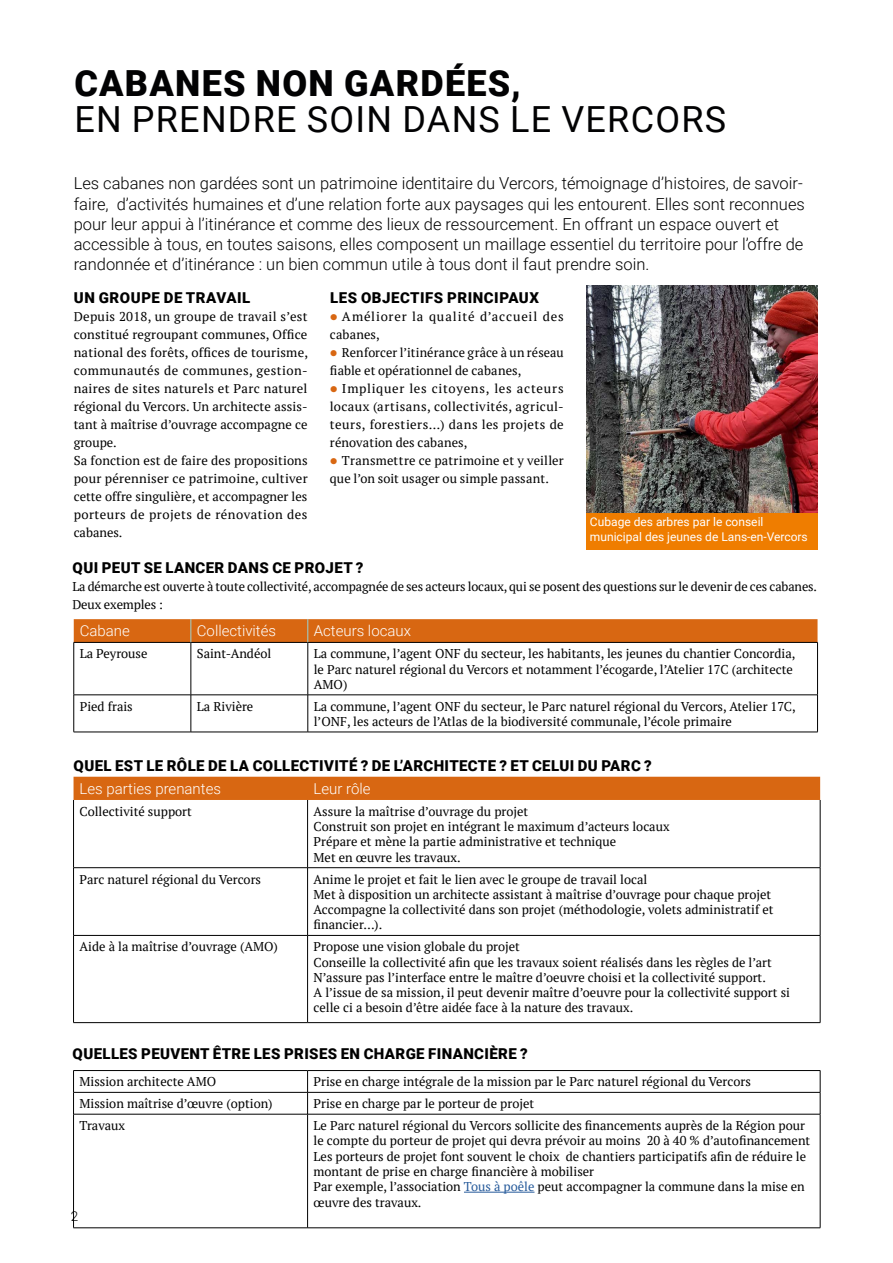
<style>
.page{position:relative;width:893px;height:1263px;background:#fff}
.page>*{position:absolute;margin:0;border:0;box-sizing:border-box;transform-origin:0 0}
.t1{font:36px "Roboto";letter-spacing:.035em;color:#020203}
.t2{font:900 36px "Roboto";letter-spacing:.035em;color:#020203}
.t3{font:300 16.5px/20.2px "Roboto";color:#000}
.t4{font:900 15px "Roboto";letter-spacing:.025em;color:#000}
.t5{font:300 15px "Roboto";color:#fff}
.t6{font:300 13.5px "Roboto";color:#000}
.t7{font:12.75px/18px "PT Serif";color:#000}
.t8{font:12.75px/18px "PT Serif";letter-spacing:.055em;color:#000}
.t9{font:12px/14.4px "Roboto";color:#fff}
.s1{color:#d86712}
.s2{color:#275b9b}
</style>
<div class="page">
<hr style="left:74px;top:642px;width:117px;height:1px;background:#000">
<hr style="left:74px;top:643px;width:1px;height:52px;background:#000">
<hr style="left:191px;top:642px;width:117px;height:1px;background:#000">
<hr style="left:191px;top:643px;width:1px;height:52px;background:#000">
<hr style="left:308px;top:642px;width:510px;height:1px;background:#000">
<hr style="left:308px;top:643px;width:1px;height:52px;background:#000">
<hr style="left:817px;top:643px;width:1px;height:52px;background:#000">
<hr style="left:74px;top:694px;width:117px;height:1px;background:#000">
<hr style="left:74px;top:695px;width:1px;height:37px;background:#000">
<hr style="left:191px;top:694px;width:117px;height:1px;background:#000">
<hr style="left:191px;top:695px;width:1px;height:37px;background:#000">
<hr style="left:308px;top:694px;width:510px;height:1px;background:#000">
<hr style="left:308px;top:695px;width:1px;height:37px;background:#000">
<hr style="left:817px;top:695px;width:1px;height:37px;background:#000">
<hr style="left:74px;top:732px;width:117px;height:1px;background:#000">
<hr style="left:191px;top:732px;width:117px;height:1px;background:#000">
<hr style="left:308px;top:732px;width:510px;height:1px;background:#000">
<svg style="left:74px;top:619px;width:743px;height:23px;background:#d76714"></svg>
<img style="left:587px;top:285px;width:230px;height:228px">
<div style="left:586px;top:513px;width:232px;height:36px;background:#ef7d00"></div>
<div style="left:74px;top:777px;width:746px;height:23px;background:#d86712"></div>
<hr style="left:73px;top:800px;width:1px;height:67px;background:#000">
<hr style="left:307px;top:800px;width:1px;height:67px;background:#000">
<hr style="left:820px;top:800px;width:1px;height:67px;background:#000">
<hr style="left:73px;top:867px;width:235px;height:1px;background:#000">
<hr style="left:73px;top:868px;width:1px;height:67px;background:#000">
<hr style="left:308px;top:867px;width:512px;height:1px;background:#000">
<hr style="left:307px;top:868px;width:1px;height:67px;background:#000">
<hr style="left:820px;top:868px;width:1px;height:67px;background:#000">
<hr style="left:73px;top:935px;width:235px;height:1px;background:#000">
<hr style="left:73px;top:935px;width:1px;height:87px;background:#000">
<hr style="left:308px;top:935px;width:512px;height:1px;background:#000">
<hr style="left:307px;top:935px;width:1px;height:87px;background:#000">
<hr style="left:820px;top:935px;width:1px;height:87px;background:#000">
<hr style="left:73px;top:1022px;width:235px;height:1px;background:#000">
<hr style="left:308px;top:1022px;width:512px;height:1px;background:#000">
<hr style="left:73px;top:1114px;width:235px;height:1px;background:#000">
<hr style="left:73px;top:1114px;width:1px;height:113px;background:#000">
<hr style="left:308px;top:1114px;width:512px;height:1px;background:#000">
<hr style="left:307px;top:1114px;width:1px;height:113px;background:#000">
<hr style="left:820px;top:1114px;width:1px;height:113px;background:#000">
<hr style="left:73px;top:1227px;width:235px;height:1px;background:#000">
<hr style="left:308px;top:1227px;width:512px;height:1px;background:#000">
<svg style="left:307px;top:1071px;width:1px;height:43px"></svg>
<hr style="left:73px;top:1070px;width:235px;height:1px;background:#000">
<svg style="left:73px;top:1071px;width:1px;height:43px"></svg>
<hr style="left:308px;top:1070px;width:512px;height:1px;background:#000">
<svg style="left:820px;top:1071px;width:1px;height:43px"></svg>
<hr style="left:73px;top:1092px;width:235px;height:1px;background:#000">
<hr style="left:308px;top:1092px;width:512px;height:1px;background:#000">
<hr style="left:464px;top:1192px;width:70px;height:1px;background:#275b9b">
<h1 class="t2" style="left:74px;top:58px;width:448px">CABANES NON GARDÉES,</h1>
<h1 class="t1" style="left:74px;top:94px;width:653px">EN PRENDRE SOIN DANS LE VERCORS</h1>
<p class="t3" style="left:74px;top:173px;width:733px">Les cabanes non gardées sont un patrimoine identitaire du Vercors, témoignage d’histoires, de savoir&shy;faire, d’activités humaines et d’une relation forte aux paysages qui les entourent. Elles sont reconnues pour leur appui à l’itinérance et comme des lieux de ressourcement. En offrant un espace ouvert et accessible à tous, en toutes saisons, elles composent un maillage essentiel du territoire pour l’offre de randonnée et d’itinérance : un bien commun utile à tous dont il faut prendre soin.</p>
<p class="t4" style="left:74px;top:287px;width:178px">UN GROUPE DE TRAVAIL</p>
<p class="t7" style="left:74px;top:307px;width:236px">Depuis 2018, un groupe de travail s’est constitué regroupant communes, Office national des forêts, offices de tourisme, communautés de communes, gestion&shy;naires de sites naturels et Parc naturel régional du Vercors. Un architecte assis&shy;tant à maîtrise d’ouvrage accompagne ce groupe.<br>Sa fonction est de faire des propositions pour pérenniser ce patrimoine, cultiver cette offre singulière, et accompagner les porteurs de projets de rénovation des cabanes.</p>
<p class="t4" style="left:330px;top:287px;width:210px">LES OBJECTIFS PRINCIPAUX</p>
<p class="t8" style="left:330px;top:307px;width:235px"><span class="s1">●</span> Améliorer la qualité d’accueil des cabanes,</p>
<p class="t7" style="left:330px;top:343px;width:235px"><span class="s1">●</span> Renforcer l’itinérance grâce à un réseau fiable et opérationnel de cabanes,</p>
<p class="t7" style="left:330px;top:379px;width:235px;text-align:justify"><span class="s1">●</span> Impliquer les citoyens, les acteurs locaux (artisans, collectivités, agricul&shy;teurs, forestiers…) dans les projets de rénovation des cabanes,</p>
<p class="t7" style="left:330px;top:451px;width:235px"><span class="s1">●</span> Transmettre ce patrimoine et y veiller que l’on soit usager ou simple passant.</p>
<p class="t9" style="left:590px;top:514px;width:219px">Cubage des arbres par le conseil municipal des jeunes de Lans-en-Vercors</p>
<p class="t4" style="left:73px;top:557px;width:292px">QUI PEUT SE LANCER DANS CE PROJET ?</p>
<p class="t7" style="left:72px;top:577px;width:746px">La démarche est ouverte à toute collectivité, accompagnée de ses acteurs locaux, qui se posent des questions sur le devenir de ces cabanes.<br>Deux exemples :</p>
<p class="t5" style="left:80px;top:620px;width:52px">Cabane</p>
<p class="t5" style="left:197px;top:620px;width:81px">Collectivités</p>
<p class="t5" style="left:314px;top:620px;width:99px">Acteurs locaux</p>
<p class="t7" style="left:80px;top:645px;width:69px">La Peyrouse</p>
<p class="t7" style="left:197px;top:645px;width:76px">Saint-Andéol</p>
<p class="t7" style="left:314px;top:646px;width:483px;line-height:15.3px">La commune, l’agent ONF du secteur, les habitants, les jeunes du chantier Concordia, le Parc naturel régional du Vercors et notamment l’écogarde, l’Atelier 17C (architecte<br>AMO)</p>
<p class="t7" style="left:80px;top:697px;width:55px">Pied frais</p>
<p class="t7" style="left:197px;top:697px;width:58px">La Rivière</p>
<p class="t7" style="left:314px;top:698px;width:483px;line-height:15.3px">La commune, l’agent ONF du secteur, le Parc naturel régional du Vercors, Atelier 17C, l’ONF, les acteurs de l’Atlas de la biodiversité communale, l’école primaire</p>
<p class="t4" style="left:74px;top:755px;width:580px">QUEL EST LE RÔLE DE LA COLLECTIVITÉ ? DE L’ARCHITECTE ? ET CELUI DU PARC ?</p>
<p class="t5" style="left:80px;top:778px;width:143px">Les parties prenantes</p>
<p class="t5" style="left:314px;top:778px;width:58px">Leur rôle</p>
<p class="t7" style="left:80px;top:802px;width:114px">Collectivité support</p>
<p class="t7" style="left:314px;top:803px;width:358px;line-height:15.3px">Assure la maîtrise d’ouvrage du projet<br>Construit son projet en intégrant le maximum d’acteurs locaux Prépare et mène la partie administrative et technique<br>Met en œuvre les travaux.</p>
<p class="t7" style="left:80px;top:870px;width:183px">Parc naturel régional du Vercors</p>
<p class="t7" style="left:314px;top:871px;width:462px;line-height:15.3px">Anime le projet et fait le lien avec le groupe de travail local<br>Met à disposition un architecte assistant à maîtrise d’ouvrage pour chaque projet Accompagne la collectivité dans son projet (méthodologie, volets administratif et financier…).</p>
<p class="t7" style="left:80px;top:937px;width:200px">Aide à la maîtrise d’ouvrage (AMO)</p>
<p class="t7" style="left:314px;top:939px;width:478px;line-height:15.3px">Propose une vision globale du projet<br>Conseille la collectivité afin que les travaux soient réalisés dans les règles de l’art N’assure pas l’interface entre le maître d’oeuvre choisi et la collectivité support.<br>A l’issue de sa mission, il peut devenir maître d’oeuvre pour la collectivité support si celle ci a besoin d’être aidée face à la nature des travaux.</p>
<p class="t4" style="left:73px;top:1043px;width:457px">QUELLES PEUVENT ÊTRE LES PRISES EN CHARGE FINANCIÈRE ?</p>
<p class="t7" style="left:80px;top:1073px;width:138px">Mission architecte AMO</p>
<p class="t7" style="left:314px;top:1073px;width:439px">Prise en charge intégrale de la mission par le Parc naturel régional du Vercors</p>
<p class="t7" style="left:80px;top:1094px;width:195px">Mission maîtrise d’œuvre (option)</p>
<p class="t7" style="left:314px;top:1094px;width:222px">Prise en charge par le porteur de projet</p>
<p class="t7" style="left:80px;top:1116px;width:47px">Travaux</p>
<p class="t7" style="left:314px;top:1118px;width:498px;line-height:15.3px">Le Parc naturel régional du Vercors sollicite des financements auprès de la Région pour le compte du porteur de projet qui devra prévoir au moins 20 à 40 % d’autofinancement Les porteurs de projet font souvent le choix de chantiers participatifs afin de réduire le montant de prise en charge financière à mobiliser<br>Par exemple, l’association <span class="s2">Tous à poêle</span> peut accompagner la commune dans la mise en œuvre des travaux.</p>
<p class="t6" style="left:71px;top:1207px;width:9px">2</p>
</div>
